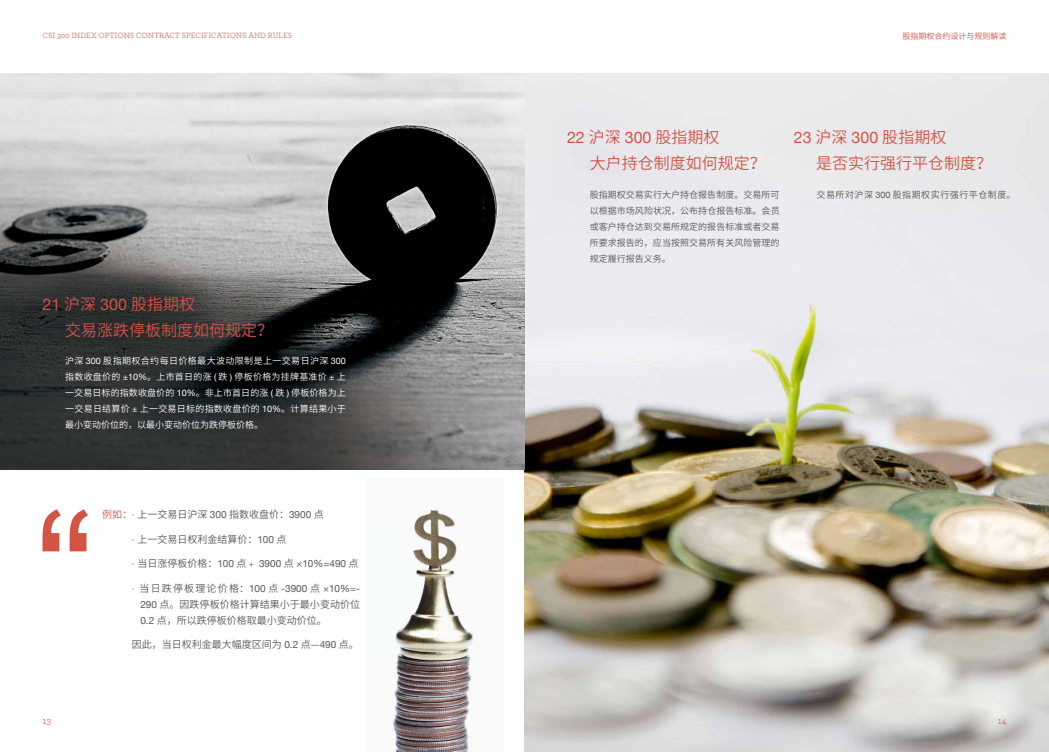
<style>
.page{position:relative;width:1049px;height:752px;background:#fff}
.page>*{position:absolute;margin:0;border:0;box-sizing:border-box;transform-origin:0 0}
.t1{font:16px/26px "Source Han Sans CN";color:#d35344}
.t2{font:10px/16px "Source Han Sans CN";color:#595757}
.t3{font:10px "Helvetica Neue";color:#595757}
.t4{font:10px "Archer";color:#d35344}
.t5{font:9px/16px "Source Han Sans CN";letter-spacing:.03em;color:#fff;text-align:justify}
.t6{font:9px/16px "Source Han Sans CN";letter-spacing:.005em;color:#595757;text-align:justify}
.t7{font:9px "Source Han Sans CN";letter-spacing:.055em;color:#595757}
.t8{font:8px "Archer";color:#d35344}
.t9{font:8px "Source Han Sans CN";color:#d35344}
.s1{font-family:"Helvetica Neue"}
.s2{color:#d35344}
.s3{font-family:"Helvetica Neue";color:#d35344}
.s4{font-family:"Source Han Sans CN"}
</style>
<div class="page">
<img style="left:524px;top:74px;width:525px;height:677px">
<svg style="left:43px;top:509px;width:45px;height:42px"></svg>
<img style="left:393px;top:506px;width:81px;height:245px">
<img style="left:0;top:74px;width:524px;height:395px">
<p class="t8" style="left:43px;top:30px;width:251px">CSI 300 INDEX OPTIONS CONTRACT SPECIFICATIONS AND RULES</p>
<p class="t9" style="left:902px;top:31px;width:105px">股指期权合约设计与规则解读</p>
<h1 class="t1" style="left:65px;top:291px;width:210px;text-indent:-23px"><span class="s1">21</span> 沪深 <span class="s1">300</span> 股指期权<br>交易涨跌停板制度如何规定？</h1>
<p class="t5" style="left:65px;top:353px;width:282px">沪深 <span class="s1">300</span> 股指期权合约每日价格最大波动限制是上一交易日沪深 <span class="s1">300</span>指数收盘价的 <span class="s1">±10%</span>。上市首日的涨 <span class="s1">(</span> 跌 <span class="s1">)</span> 停板价格为挂牌基准价 <span class="s1">±</span> 上一交易日标的指数收盘价的 <span class="s1">10%</span>。非上市首日的涨 <span class="s1">(</span> 跌 <span class="s1">)</span> 停板价格为上一交易日结算价 <span class="s1">±</span> 上一交易日标的指数收盘价的 <span class="s1">10%</span>。计算结果小于最小变动价位的，以最小变动价位为跌停板价格。</p>
<p class="t2" style="left:102px;top:506px;width:223px"><span class="s2">例如：</span><span class="s3">·</span> 上一交易日沪深 <span class="s1">300</span> 指数收盘价：<span class="s1">3900</span> 点</p>
<p class="t4" style="left:43px;top:713px;width:10px">13</p>
<p class="t2" style="left:132px;top:531px;width:156px"><span class="s3">·</span> 上一交易日权利金结算价：<span class="s1">100</span> 点</p>
<p class="t3" style="left:132px;top:556px;width:228px"><span class="s2">·</span> <span class="s4">当日涨停板价格：</span>100 <span class="s4">点﹢</span> 3900 <span class="s4">点</span> ×10%=490 <span class="s4">点</span></p>
<p class="t3" style="left:132px;top:580px;width:230px"><span class="s2">·</span> <span class="s4">当日跌停板理论价格：</span>100 <span class="s4">点</span> -3900 <span class="s4">点</span> ×10%=-</p>
<p class="t2" style="left:140px;top:596px;width:221px"><span class="s1">290</span> 点。因跌停板价格计算结果小于最小变动价位<br><span class="s1">0.2</span> 点，所以跌停板价格取最小变动价位。</p>
<p class="t2" style="left:132px;top:636px;width:228px">因此，当日权利金最大幅度区间为 <span class="s1">0.2</span> 点—<span class="s1">490</span> 点。</p>
<h1 class="t1" style="left:590px;top:125px;width:177px;text-indent:-23px"><span class="s1">22</span> 沪深 <span class="s1">300</span> 股指期权<br>大户持仓制度如何规定？</h1>
<p class="t6" style="left:590px;top:186px;width:191px">股指期权交易实行大户持仓报告制度。交易所可以根据市场风险状况，公布持仓报告标准。会员或客户持仓达到交易所规定的报告标准或者交易所要求报告的，应当按照交易所有关风险管理的规定履行报告义务。</p>
<h1 class="t1" style="left:816px;top:125px;width:177px;text-indent:-22px"><span class="s1">23</span> 沪深 <span class="s1">300</span> 股指期权<br>是否实行强行平仓制度？</h1>
<p class="t7" style="left:816px;top:189px;width:200px">交易所对沪深 <span class="s1">300</span> 股指期权实行强行平仓制度。</p>
<p class="t4" style="left:998px;top:713px;width:10px">14</p>
</div>
